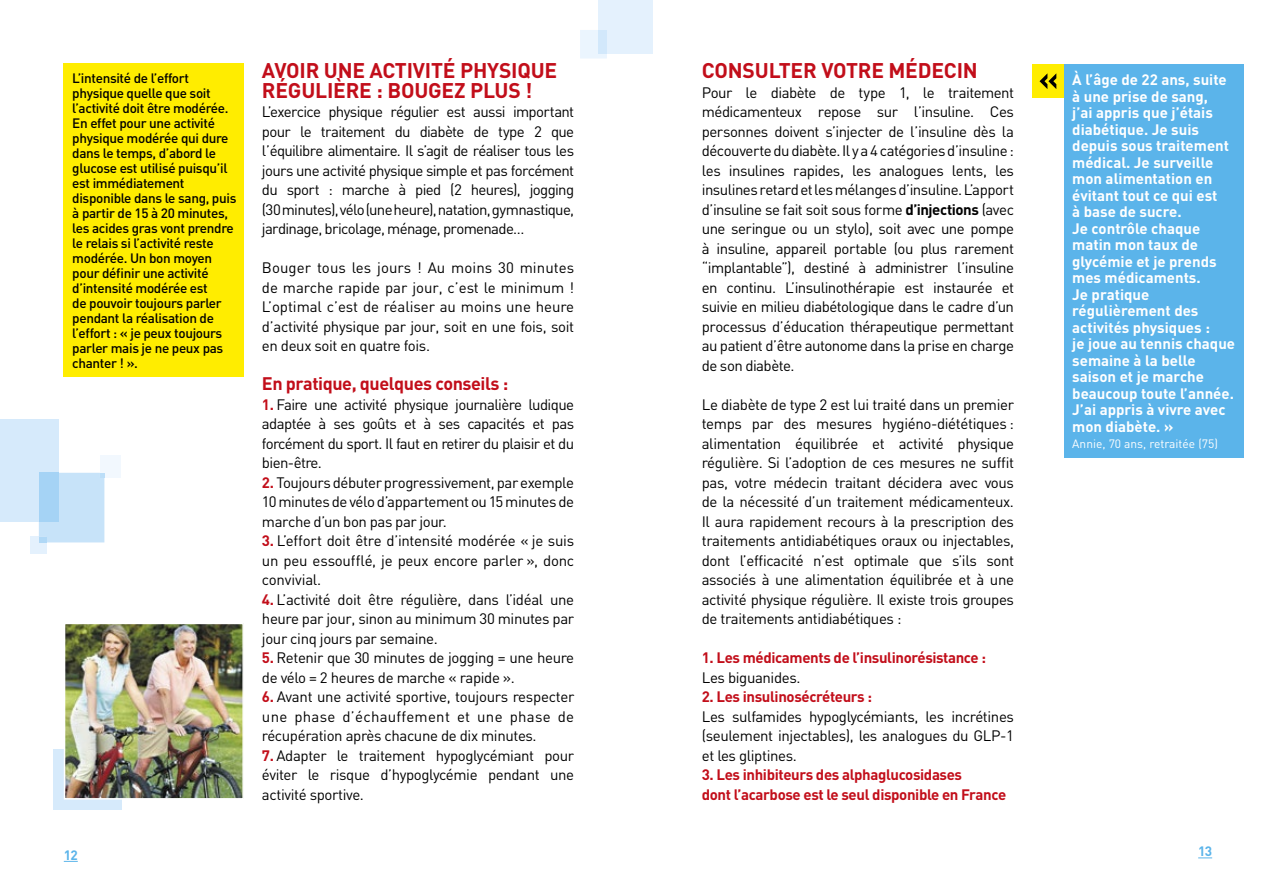
<style>
.page{position:relative;width:1276px;height:893px;background:#fff}
.page>*{position:absolute;margin:0;border:0;box-sizing:border-box;transform-origin:0 0}
.t1{font:700 21px/19.5px "DIN";letter-spacing:-.01em;color:#c20e1a}
.t2{font:700 18px "DIN";letter-spacing:-.025em;color:#c20e1a}
.t3{font:15px/19.5px "DIN";letter-spacing:-.025em;color:#000;text-align:justify}
.t4{font:700 15px/16.5px "DIN";color:#fff}
.t5{font:700 15px/19.5px "DIN";letter-spacing:-.025em;color:#c20e1a}
.t6{font:500 13.5px/15px "DIN";letter-spacing:-.025em;color:#000}
.t7{font:700 13.5px "DIN";color:#5bb4ea}
.t8{font:12px "DIN";color:#fff}
.s1{font-weight:700;color:#c20e1a}
.s2{font-weight:700}
</style>
<div class="page">
<svg style="left:64px;top:861px;width:14px;height:1px"></svg>
<svg style="left:1198px;top:857px;width:14px;height:1px"></svg>
<div style="left:598px;top:0;width:54px;height:53px;background:#e4f1fd"></div>
<svg style="left:580px;top:30px;width:27px;height:29px"></svg>
<div style="left:598px;top:30px;width:9px;height:23px;background:#d2e8fb"></div>
<div style="left:30px;top:537px;width:16px;height:17px;background:#e4f1fd"></div>
<div style="left:100px;top:455px;width:21px;height:22px;background:#f2f8fe"></div>
<div style="left:0;top:419px;width:58px;height:103px;background:#d6eafb"></div>
<div style="left:39px;top:473px;width:65px;height:69px;background:#c7e3f9"></div>
<div style="left:39px;top:473px;width:19px;height:49px;background:#a5d3f5"></div>
<div style="left:64px;top:64px;width:180px;height:313px;background:#ffed00"></div>
<div style="left:53px;top:749px;width:69px;height:60px;background:#d6eafb"></div>
<img style="left:67px;top:626px;width:174px;height:171px">
<div style="left:64px;top:623px;width:180px;height:177px;border:2px solid #fff"></div>
<div style="left:1063px;top:64px;width:180px;height:394px;background:#5bb4ea"></div>
<div style="left:1032px;top:64px;width:32px;height:34px;background:#ffed00"></div>
<svg style="left:1039px;top:73px;width:17px;height:16px"></svg>
<p class="t6" style="left:72px;top:71px;width:166px">L’intensité de l’effort physique quelle que soit l’activité doit être modérée.<br>En effet pour une activité physique modérée qui dure dans le temps, d’abord le glucose est utilisé puisqu’il est immédiatement disponible dans le sang, puis à partir de 15 à 20 minutes, les acides gras vont prendre le relais si l’activité reste modérée. Un bon moyen pour définir une activité d’intensité modérée est<br>de pouvoir toujours parler pendant la réalisation de l’effort : « je peux toujours parler mais je ne peux pas chanter ! ».</p>
<h1 class="t1" style="left:262px;top:60px;width:297px">AVOIR UNE ACTIVITÉ PHYSIQUE<br>RÉGULIÈRE : BOUGEZ PLUS !</h1>
<p class="t3" style="left:262px;top:102px;width:314px">L’exercice physique régulier est aussi important pour le traitement du diabète de type 2 que l’équilibre alimentaire. Il s’agit de réaliser tous les jours une activité physique simple et pas forcément du sport : marche à pied (2 heures), jogging (30 minutes), vélo (une heure), natation, gymnastique, jardinage, bricolage, ménage, promenade…</p>
<p class="t3" style="left:262px;top:258px;width:314px">Bouger tous les jours ! Au moins 30 minutes de marche rapide par jour, c’est le minimum !<br>L’optimal c’est de réaliser au moins une heure d’activité physique par jour, soit en une fois, soit en deux soit en quatre fois.</p>
<p class="t2" style="left:262px;top:372px;width:248px">En pratique, quelques conseils :</p>
<p class="t3" style="left:262px;top:394px;width:314px"><span class="s1">1.</span> Faire une activité physique journalière ludique adaptée à ses goûts et à ses capacités et pas forcément du sport. Il faut en retirer du plaisir et du bien-être.</p>
<p class="t3" style="left:262px;top:472px;width:314px"><span class="s1">2.</span> Toujours débuter progressivement, par exemple 10 minutes de vélo d’appartement ou 15 minutes de marche d’un bon pas par jour.</p>
<p class="t3" style="left:262px;top:531px;width:314px"><span class="s1">3.</span> L’effort doit être d’intensité modérée « je suis un peu essoufflé, je peux encore parler », donc convivial.</p>
<p class="t3" style="left:262px;top:589px;width:314px"><span class="s1">4.</span> L’activité doit être régulière, dans l’idéal une heure par jour, sinon au minimum 30 minutes par jour cinq jours par semaine.</p>
<p class="t3" style="left:262px;top:648px;width:314px"><span class="s1">5.</span> Retenir que 30 minutes de jogging = une heure de vélo = 2 heures de marche « rapide ».</p>
<p class="t3" style="left:262px;top:687px;width:314px"><span class="s1">6.</span> Avant une activité sportive, toujours respecter une phase d’échauffement et une phase de récupération après chacune de dix minutes.</p>
<p class="t3" style="left:262px;top:745px;width:314px"><span class="s1">7.</span> Adapter le traitement hypoglycémiant pour éviter le risque d’hypoglycémie pendant une activité sportive.</p>
<h1 class="t1" style="left:702px;top:60px;width:278px">CONSULTER VOTRE MÉDECIN</h1>
<p class="t3" style="left:702px;top:82px;width:314px">Pour le diabète de type 1, le traitement médicamenteux repose sur l’insuline. Ces personnes doivent s’injecter de l’insuline dès la découverte du diabète. Il y a 4 catégories d’insuline : les insulines rapides, les analogues lents, les insulines retard et les mélanges d’insuline. L’apport d’insuline se fait soit sous forme <span class="s2">d’injections</span> (avec une seringue ou un stylo), soit avec une pompe à insuline, appareil portable (ou plus rarement “implantable”), destiné à administrer l’insuline en continu. L’insulinothérapie est instaurée et suivie en milieu diabétologique dans le cadre d’un processus d’éducation thérapeutique permettant au patient d’être autonome dans la prise en charge de son diabète.</p>
<p class="t3" style="left:702px;top:394px;width:314px">Le diabète de type 2 est lui traité dans un premier temps par des mesures hygiéno-diététiques : alimentation équilibrée et activité physique régulière. Si l’adoption de ces mesures ne suffit pas, votre médecin traitant décidera avec vous de la nécessité d’un traitement médicamenteux.<br>Il aura rapidement recours à la prescription des traitements antidiabétiques oraux ou injectables, dont l’efficacité n’est optimale que s’ils sont associés à une alimentation équilibrée et à une activité physique régulière. Il existe trois groupes de traitements antidiabétiques :</p>
<p class="t5" style="left:702px;top:647px;width:286px">1. Les médicaments de l’insulinorésistance :</p>
<p class="t3" style="left:702px;top:667px;width:100px">Les biguanides.</p>
<p class="t5" style="left:702px;top:686px;width:172px">2. Les insulinosécréteurs :</p>
<p class="t3" style="left:702px;top:706px;width:314px">Les sulfamides hypoglycémiants, les incrétines (seulement injectables), les analogues du GLP-1 et les gliptines.</p>
<p class="t5" style="left:702px;top:764px;width:306px">3. Les inhibiteurs des alphaglucosidases<br>dont l’acarbose est le seul disponible en France</p>
<p class="t4" style="left:1072px;top:71px;width:164px">À l’âge de 22 ans, suite à une prise de sang,<br>j’ai appris que j’étais diabétique. Je suis depuis sous traitement médical. Je surveille mon alimentation en évitant tout ce qui est<br>à base de sucre.<br>Je contrôle chaque matin mon taux de glycémie et je prends mes médicaments.<br>Je pratique régulièrement des activités physiques :<br>je joue au tennis chaque semaine à la belle saison et je marche beaucoup toute l’année.<br>J’ai appris à vivre avec mon diabète. »</p>
<p class="t8" style="left:1072px;top:436px;width:147px">Annie, 70 ans, retraitée (75)</p>
<p class="t7" style="left:64px;top:846px;width:15px">12</p>
<p class="t7" style="left:1198px;top:842px;width:15px">13</p>
</div>
